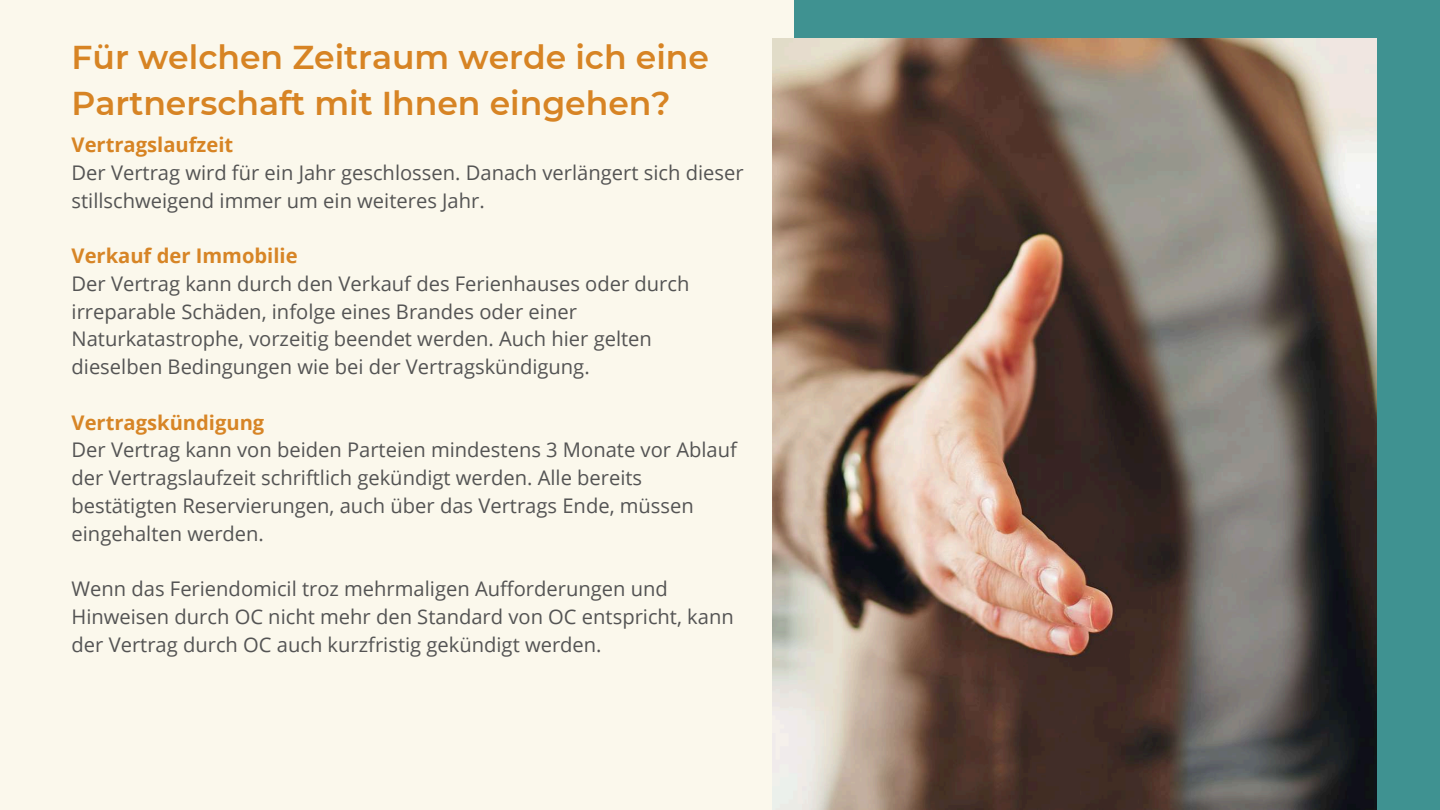
<style>
.page{position:relative;width:1440px;height:810px;background:#fbf8ec}
.page>*{position:absolute;margin:0;border:0;box-sizing:border-box;transform-origin:0 0}
.t1{font:600 33px/45.8px "Montserrat";color:#d78424}
.t2{font:20.2px/27.8px "Open Sans";color:#545454}
.t3{font:700 20.2px "Open Sans";color:#d78526}
.t4{font:700 20.2px "Open Sans";color:#d78424}
</style>
<div class="page">
<div style="left:794px;top:0;width:646px;height:809px;background:#3f9291"></div>
<img style="left:772px;top:39px;width:605px;height:771px">
<h1 class="t1" style="left:72px;top:34px;width:639px">Für welchen Zeitraum werde ich eine<br>Partnerschaft mit Ihnen eingehen?</h1>
<p class="t4" style="left:72px;top:131px;width:163px">Vertragslaufzeit</p>
<p class="t2" style="left:72px;top:158px;width:674px">Der Vertrag wird für ein Jahr geschlossen. Danach verlängert sich dieser stillschweigend immer um ein weiteres Jahr.</p>
<p class="t3" style="left:72px;top:242px;width:228px">Verkauf der Immobilie</p>
<p class="t2" style="left:72px;top:269px;width:619px">Der Vertrag kann durch den Verkauf des Ferienhauses oder durch irreparable Schäden, infolge eines Brandes oder einer Naturkatastrophe, vorzeitig beendet werden. Auch hier gelten dieselben Bedingungen wie bei der Vertragskündigung.</p>
<p class="t3" style="left:72px;top:408px;width:194px">Vertragskündigung</p>
<p class="t2" style="left:72px;top:436px;width:667px">Der Vertrag kann von beiden Parteien mindestens 3 Monate vor Ablauf der Vertragslaufzeit schriftlich gekündigt werden. Alle bereits bestätigten Reservierungen, auch über das Vertrags Ende, müssen eingehalten werden.</p>
<p class="t2" style="left:72px;top:574px;width:664px">Wenn das Feriendomicil troz mehrmaligen Aufforderungen und<br>Hinweisen durch OC nicht mehr den Standard von OC entspricht, kann der Vertrag durch OC auch kurzfristig gekündigt werden.</p>
</div>
